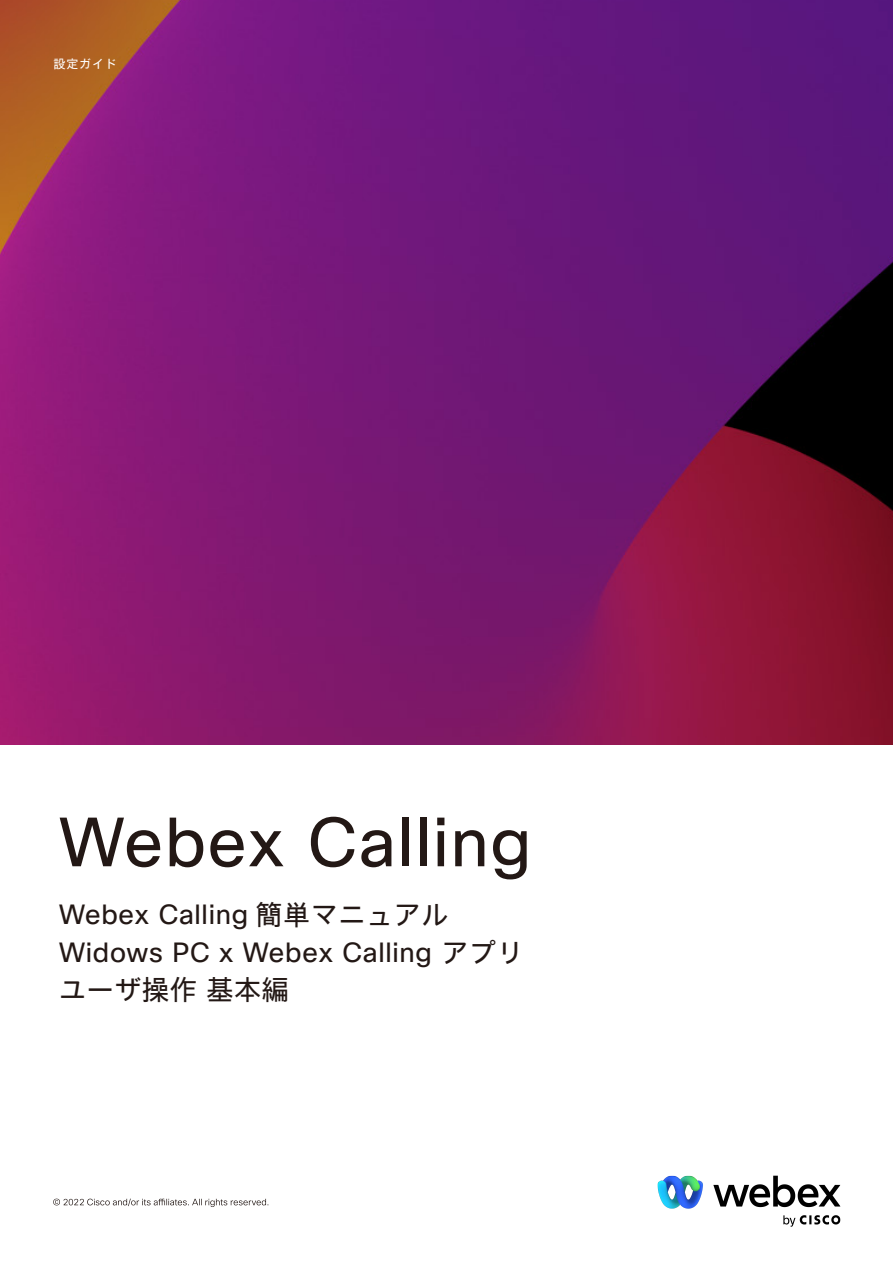
<style>
.page{position:relative;width:893px;height:1263px;background:#fff}
.page>*{position:absolute;margin:0;border:0;box-sizing:border-box;transform-origin:0 0}
.t1{font:67.5px "Cisco Sans JPN";letter-spacing:.025em;color:#231815}
.t2{font:27px/37.5px "Cisco Sans JPN";letter-spacing:.025em;color:#231815}
.t3{font:12px "Cisco Sans JPN";letter-spacing:.075em;color:#fff}
</style>
<div class="page">
<img style="left:0;top:0;width:893px;height:745px">
<img style="left:657px;top:1175px;width:184px;height:52px">
<svg style="left:53px;top:1199px;width:215px;height:8px"></svg>
<p class="t3" style="left:54px;top:55px;width:65px">設定ガイド</p>
<h1 class="t1" style="left:59px;top:795px;width:474px">Webex Calling</h1>
<p class="t2" style="left:59px;top:896px;width:466px">Webex Calling 簡単マニュアル<br>Widows PC x Webex Calling アプリユーザ操作 基本編</p>
</div>
